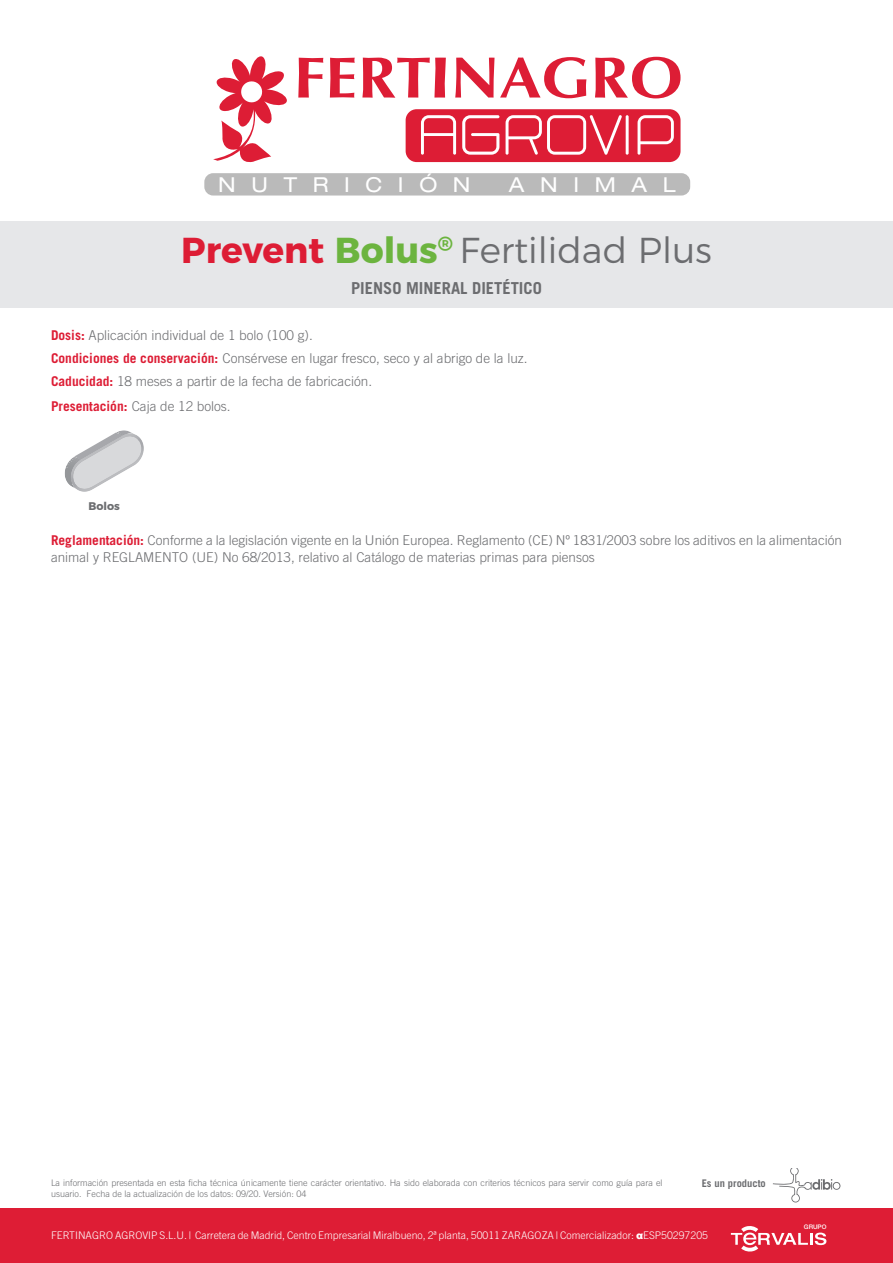
<style>
.page{position:relative;width:893px;height:1263px;background:#fff}
.page>*{position:absolute;margin:0;border:0;box-sizing:border-box;transform-origin:0 0}
.t1{font:300 36px "Montserrat";color:#6c6d70}
.t2{font:expanded 20.55px "Helvetica Neue LT Std";letter-spacing:.76em;color:#fff}
.t3{font:700 16.5px "Trade Gothic LT Std";color:#6c6d70}
.t4{font:300 13.5px/16.2px "Trade Gothic LT Std";color:#6c6d70}
.t5{font:700 11.1px "Montserrat";color:#6c6d70}
.t6{font:300 10.5px "Trade Gothic LT Std";color:#fff}
.t7{font:700 10.5px "Trade Gothic LT Std";color:#6c6d70}
.t8{font:300 9px "Trade Gothic LT Std";color:#6c6d70}
.t9{font:500 6.3px "Helvetica Neue LT Std";color:#fff}
.s1{font-weight:700;color:#dd1d35}
.s2{font-weight:700;color:#6cb43f}
.s3{font-family:"Arial";font-weight:900}
</style>
<div class="page">
<div style="left:0;top:1208px;width:893px;height:55px;background:#de1d35"></div>
<div style="left:0;top:221px;width:893px;height:87px;background:#e6e7e9"></div>
<div style="left:204px;top:173px;width:486px;height:23px;background:#bababa;border-radius:9px"></div>
<svg style="left:213px;top:56px;width:74px;height:107px"></svg>
<div style="left:406px;top:109px;width:274px;height:53px;background:#dd1d35;border-radius:11px"></div>
<svg style="left:421px;top:115px;width:35px;height:40px"></svg>
<svg style="left:462px;top:115px;width:37px;height:40px"></svg>
<svg style="left:506px;top:115px;width:116px;height:40px"></svg>
<hr style="left:626px;top:115px;width:3px;height:40px;background:#fff">
<svg style="left:638px;top:115px;width:36px;height:40px"></svg>
<svg style="left:298px;top:58px;width:25px;height:40px"></svg>
<svg style="left:330px;top:58px;width:25px;height:40px"></svg>
<svg style="left:362px;top:58px;width:84px;height:40px"></svg>
<svg style="left:455px;top:58px;width:39px;height:40px"></svg>
<svg style="left:500px;top:57px;width:86px;height:41px"></svg>
<svg style="left:595px;top:57px;width:85px;height:41px"></svg>
<svg style="left:731px;top:1226px;width:95px;height:26px"></svg>
<svg style="left:773px;top:1168px;width:67px;height:34px"></svg>
<svg style="left:65px;top:430px;width:79px;height:62px"></svg>
<h2 class="t2" style="left:218px;top:173px;width:254px">NUTRICIÓN</h2>
<h2 class="t2" style="left:509px;top:173px;width:168px">ANIMAL</h2>
<h1 class="t1" style="left:181px;top:222px;width:532px"><span class="s1">Prevent</span> <span class="s2">Bolus</span><sup>®</sup> Fertilidad Plus</h1>
<p class="t4" style="left:51px;top:327px;width:263px"><span class="s1">Dosis:</span> Aplicación individual de 1 bolo (100 g).</p>
<p class="t3" style="left:351px;top:278px;width:192px">PIENSO MINERAL DIETÉTICO</p>
<p class="t4" style="left:51px;top:347px;width:478px;line-height:22.4px"><span class="s1">Condiciones de conservación:</span> Consérvese en lugar fresco, seco y al abrigo de la luz.<br><span class="s1">Caducidad:</span> 18 meses a partir de la fecha de fabricación.</p>
<p class="t4" style="left:51px;top:398px;width:181px"><span class="s1">Presentación:</span> Caja de 12 bolos.</p>
<p class="t5" style="left:88px;top:497px;width:33px">Bolos</p>
<p class="t4" style="left:51px;top:532px;width:792px"><span class="s1">Reglamentación:</span> Conforme a la legislación vigente en la Unión Europea. Reglamento (CE) Nº 1831/2003 sobre los aditivos en la alimentación animal y REGLAMENTO (UE) No 68/2013, relativo al Catálogo de materias primas para piensos</p>
<p class="t8" style="left:51px;top:1177px;width:613px">La información presentada en esta ficha técnica únicamente tiene carácter orientativo. Ha sido elaborada con criterios técnicos para servir como guía para el</p>
<p class="t7" style="left:702px;top:1176px;width:66px">Es un producto</p>
<p class="t8" style="left:51px;top:1188px;width:257px">usuario. Fecha de la actualización de los datos: 09/20. Versión: 04</p>
<p class="t6" style="left:51px;top:1229px;width:658px">FERTINAGRO AGROVIP S.L.U. | Carretera de Madrid, Centro Empresarial Miralbueno, 2ª planta, 50011 ZARAGOZA | Comercializador: <span class="s3">α</span>ESP50297205</p>
<p class="t9" style="left:804px;top:1223px;width:24px">GRUPO</p>
</div>
